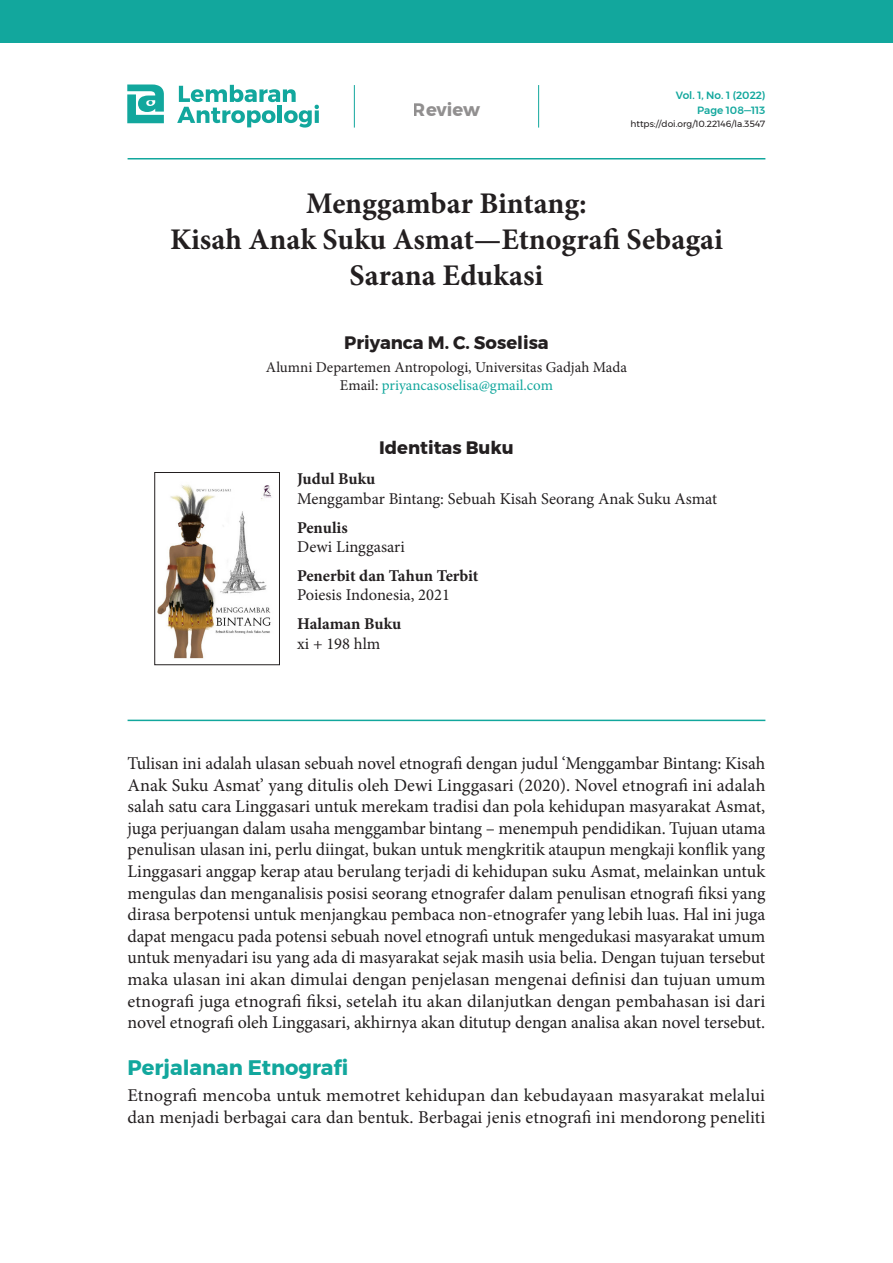
<style>
.page{position:relative;width:893px;height:1263px;background:#fff}
.page>*{position:absolute;margin:0;border:0;box-sizing:border-box;transform-origin:0 0}
.judul{font:700 30px/36px "Minion Pro";color:#231f20;text-align:center}
.sub_1{font:700 21px "Montserrat";color:#12a79d}
.konten_awal{font:18px/21.6px "Minion Pro";letter-spacing:.005em;color:#231f20;text-align:justify}
.penulis{font:700 18px "Montserrat";color:#231f20}
.judul_abstrak{font:700 18px "Montserrat";color:#231f20}
.konten_awal-2{font:16.5px "Minion Pro";color:#231f20}
.konten_awal-3{font:700 16.5px "Minion Pro";letter-spacing:-.005em;color:#231f20}
.identitas{font:15px "Minion Pro";color:#231f20}
.identitas-2{font:15px "Minion Pro";color:#12a79d}
.t1{font:500 10.5px "Montserrat";color:#12a79d}
.t2{font:9px "Montserrat";color:#231f20}
.s1{color:#231f20}
</style>
<div class="page">
<div style="left:0;top:0;width:893px;height:43px;background:#12a79d"></div>
<hr style="left:128px;top:158px;width:637px;height:1px;background:#12a79d">
<hr style="left:354px;top:85px;width:1px;height:43px;background:#12a79d">
<hr style="left:538px;top:85px;width:1px;height:43px;background:#12a79d">
<svg style="left:127px;top:84px;width:37px;height:39px"></svg>
<svg style="left:177px;top:85px;width:142px;height:43px"></svg>
<img style="left:157px;top:485px;width:115px;height:174px">
<div style="left:155px;top:472px;width:125px;height:193px;border:1px solid #231f20"></div>
<hr style="left:128px;top:720px;width:637px;height:1px;background:#12a79d">
<p class="penulis" style="left:413px;top:95px;width:69px">Review</p>
<p class="t1" style="left:676px;top:87px;width:91px">Vol. 1, No. 1 (2022)</p>
<p class="t1" style="left:697px;top:102px;width:70px">Page 108—113</p>
<p class="t2" style="left:630px;top:117px;width:136px">https://doi.org/10.22146/la.3547</p>
<p class="judul" style="left:170px;top:185px;width:554px">Menggambar Bintang:<br>Kisah Anak Suku Asmat—Etnografi Sebagai<br>Sarana Edukasi</p>
<p class="penulis" style="left:344px;top:328px;width:206px">Priyanca M. C. Soselisa</p>
<p class="identitas" style="left:266px;top:357px;width:363px">Alumni Departemen Antropologi, Universitas Gadjah Mada</p>
<p class="identitas-2" style="left:340px;top:375px;width:215px"><span class="s1">Email:</span> priyancasoselisa@gmail.com</p>
<p class="judul_abstrak" style="left:379px;top:433px;width:136px">Identitas Buku</p>
<p class="konten_awal-3" style="left:297px;top:467px;width:80px">Judul Buku</p>
<p class="konten_awal-2" style="left:297px;top:488px;width:422px">Menggambar Bintang: Sebuah Kisah Seorang Anak Suku Asmat</p>
<p class="konten_awal-3" style="left:297px;top:516px;width:52px">Penulis</p>
<p class="konten_awal-2" style="left:297px;top:536px;width:109px">Dewi Linggasari</p>
<p class="konten_awal-3" style="left:297px;top:564px;width:183px">Penerbit dan Tahun Terbit</p>
<p class="konten_awal-2" style="left:297px;top:584px;width:154px">Poiesis Indonesia, 2021</p>
<p class="konten_awal-3" style="left:297px;top:612px;width:106px">Halaman Buku</p>
<p class="konten_awal-2" style="left:297px;top:632px;width:85px">xi + 198 hlm</p>
<p class="konten_awal" style="left:128px;top:752px;width:639px">Tulisan ini adalah ulasan sebuah novel etnografi dengan judul ‘Menggambar Bintang: Kisah Anak Suku Asmat’ yang ditulis oleh Dewi Linggasari (2020). Novel etnografi ini adalah salah satu cara Linggasari untuk merekam tradisi dan pola kehidupan masyarakat Asmat, juga perjuangan dalam usaha menggambar bintang – menempuh pendidikan. Tujuan utama penulisan ulasan ini, perlu diingat, bukan untuk mengkritik ataupun mengkaji konflik yang Linggasari anggap kerap atau berulang terjadi di kehidupan suku Asmat, melainkan untuk mengulas dan menganalisis posisi seorang etnografer dalam penulisan etnografi fiksi yang dirasa berpotensi untuk menjangkau pembaca non-etnografer yang lebih luas. Hal ini juga dapat mengacu pada potensi sebuah novel etnografi untuk mengedukasi masyarakat umum untuk menyadari isu yang ada di masyarakat sejak masih usia belia. Dengan tujuan tersebut maka ulasan ini akan dimulai dengan penjelasan mengenai definisi dan tujuan umum etnografi juga etnografi fiksi, setelah itu akan dilanjutkan dengan pembahasan isi dari novel etnografi oleh Linggasari, akhirnya akan ditutup dengan analisa akan novel tersebut.</p>
<p class="sub_1" style="left:128px;top:1051px;width:222px">Perjalanan Etnografi</p>
<p class="konten_awal" style="left:128px;top:1084px;width:639px">Etnografi mencoba untuk memotret kehidupan dan kebudayaan masyarakat melalui dan menjadi berbagai cara dan bentuk. Berbagai jenis etnografi ini mendorong peneliti</p>
</div>
